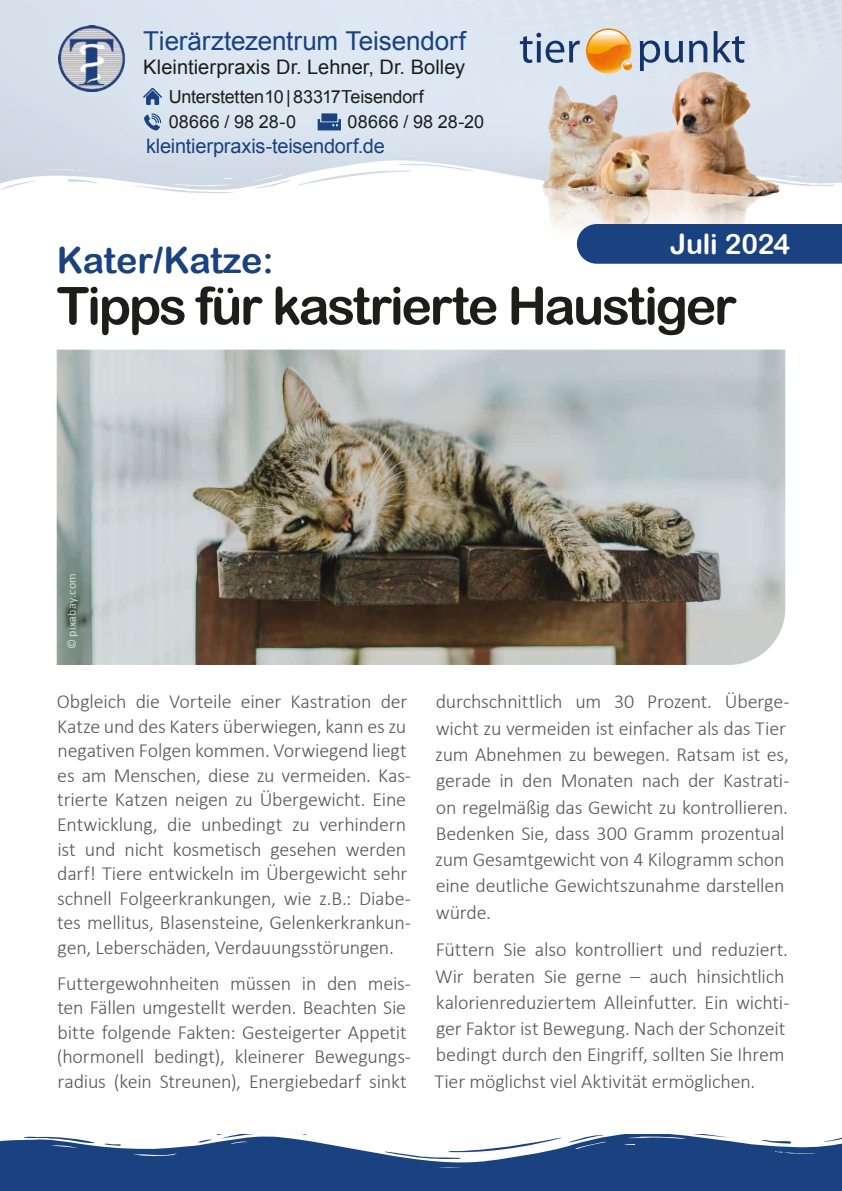
<style>
.page{position:relative;width:842px;height:1191px;background:#fff}
.page>*{position:absolute;margin:0;border:0;box-sizing:border-box;transform-origin:0 0}
.t1{font:52px "Arial Rounded MT Bold";letter-spacing:-.05em;color:#1d1d1b}
.t2{font:36px "Arial Rounded MT Bold";letter-spacing:-.015em;color:#1a4180}
.t3{font:28px "Arial Rounded MT Bold";letter-spacing:-.005em;color:#fff}
.t4{font:26px "Arial";letter-spacing:-.005em;color:#1a4180}
.t5{font:300 20px/24.6px "Calibri";letter-spacing:-.01em;color:#575756}
.t6{font:20px "Arial";letter-spacing:.005em;color:#1d1d1b}
.t7{font:20px "Arial";letter-spacing:-.01em;color:#1a4180}
.t8{font:18px "Arial";letter-spacing:-.01em;color:#1d1d1b}
.t9{font:18px "Arial";letter-spacing:.015em;color:#1d1d1b}
.t10{font:12px "Calibri";letter-spacing:.02em;color:#fff}
</style>
<div class="page">
<hr style="left:0;top:1020px;width:1px;height:171px;background:#dfecf9">
<img style="left:0;top:1020px;width:1px;height:36px">
<div style="left:0;top:0;width:842px;height:155px;background:#dbe5f0"></div>
<img style="left:0;top:155px;width:842px;height:38px">
<div style="left:0;top:1134px;width:842px;height:57px;background:#1a4180"></div>
<img style="left:0;top:1123px;width:842px;height:45px">
<img style="left:586px;top:28px;width:45px;height:40px">
<svg style="left:587px;top:30px;width:42px;height:25px"></svg>
<svg style="left:623px;top:61px;width:9px;height:7px"></svg>
<svg style="left:520px;top:33px;width:60px;height:30px;background:#9fb0c9"></svg>
<svg style="left:640px;top:41px;width:43px;height:27px"></svg>
<svg style="left:689px;top:41px;width:18px;height:21px"></svg>
<svg style="left:714px;top:31px;width:30px;height:32px"></svg>
<svg style="left:144px;top:113px;width:17px;height:17px"></svg>
<svg style="left:143px;top:88px;width:19px;height:17px"></svg>
<svg style="left:318px;top:113px;width:23px;height:17px"></svg>
<img style="left:539px;top:68px;width:246px;height:176px">
<img style="left:58px;top:26px;width:71px;height:66px">
<img style="left:57px;top:350px;width:728px;height:315px">
<div style="left:577px;top:224px;width:265px;height:40px;background:#1a4180"></div>
<h3 class="t4" style="left:143px;top:24px;width:324px">Tierärztezentrum Teisendorf</h3>
<p class="t6" style="left:143px;top:54px;width:324px">Kleintierpraxis Dr. Lehner, Dr. Bolley</p>
<p class="t9" style="left:169px;top:110px;width:129px">08666 / 98 28-0</p>
<p class="t7" style="left:146px;top:133px;width:240px">kleintierpraxis-teisendorf.de</p>
<p class="t8" style="left:169px;top:85px;width:257px">Unterstetten 10 | 83317 Teisendorf</p>
<p class="t9" style="left:348px;top:110px;width:138px">08666 / 98 28-20</p>
<h2 class="t2" style="left:57px;top:239px;width:219px">Kater/Katze:</h2>
<h3 class="t3" style="left:670px;top:227px;width:122px">Juli 2024</h3>
<h1 class="t1" style="left:57px;top:275px;width:681px">Tipps für kastrierte Haustiger</h1>
<p class="t10" style="left:64px;top:649px;width:78px;rotate:-90deg">© pixabay.com</p>
<p class="t5" style="left:57px;top:689px;width:356px">Obgleich die Vorteile einer Kastration der Katze und des Katers überwiegen, kann es zu negativen Folgen kommen. Vorwiegend liegt es am Menschen, diese zu vermeiden. Kas&shy;trierte Katzen neigen zu Übergewicht. Eine Entwicklung, die unbedingt zu verhindern ist und nicht kosmetisch gesehen werden darf! Tiere entwickeln im Übergewicht sehr schnell Folgeerkrankungen, wie z.B.: Diabe&shy;tes mellitus, Blasensteine, Gelenkerkrankun&shy;gen, Leberschäden, Verdauungsstörungen.</p>
<p class="t5" style="left:57px;top:970px;width:356px">Futtergewohnheiten müssen in den meis&shy;ten Fällen umgestellt werden. Beachten Sie bitte folgende Fakten: Gesteigerter Appetit (hormonell bedingt), kleinerer Bewegungs&shy;radius (kein Streunen), Energiebedarf sinkt</p>
<p class="t5" style="left:435px;top:688px;width:356px;line-height:26.2px">durchschnittlich um 30 Prozent. Überge&shy;wicht zu vermeiden ist einfacher als das Tier zum Abnehmen zu bewegen. Ratsam ist es, gerade in den Monaten nach der Kastrati&shy;on regelmäßig das Gewicht zu kontrollieren.<br>Bedenken Sie, dass 300 Gramm prozentual zum Gesamtgewicht von 4 Kilogramm schon eine deutliche Gewichtszunahme darstellen würde.</p>
<p class="t5" style="left:434px;top:936px;width:356px;line-height:26.2px">Füttern Sie also kontrolliert und reduziert.<br>Wir beraten Sie gerne – auch hinsichtlich kalorienreduziertem Alleinfutter. Ein wichti&shy;ger Faktor ist Bewegung. Nach der Schonzeit bedingt durch den Eingriff, sollten Sie Ihrem Tier möglichst viel Aktivität ermöglichen.</p>
</div>
